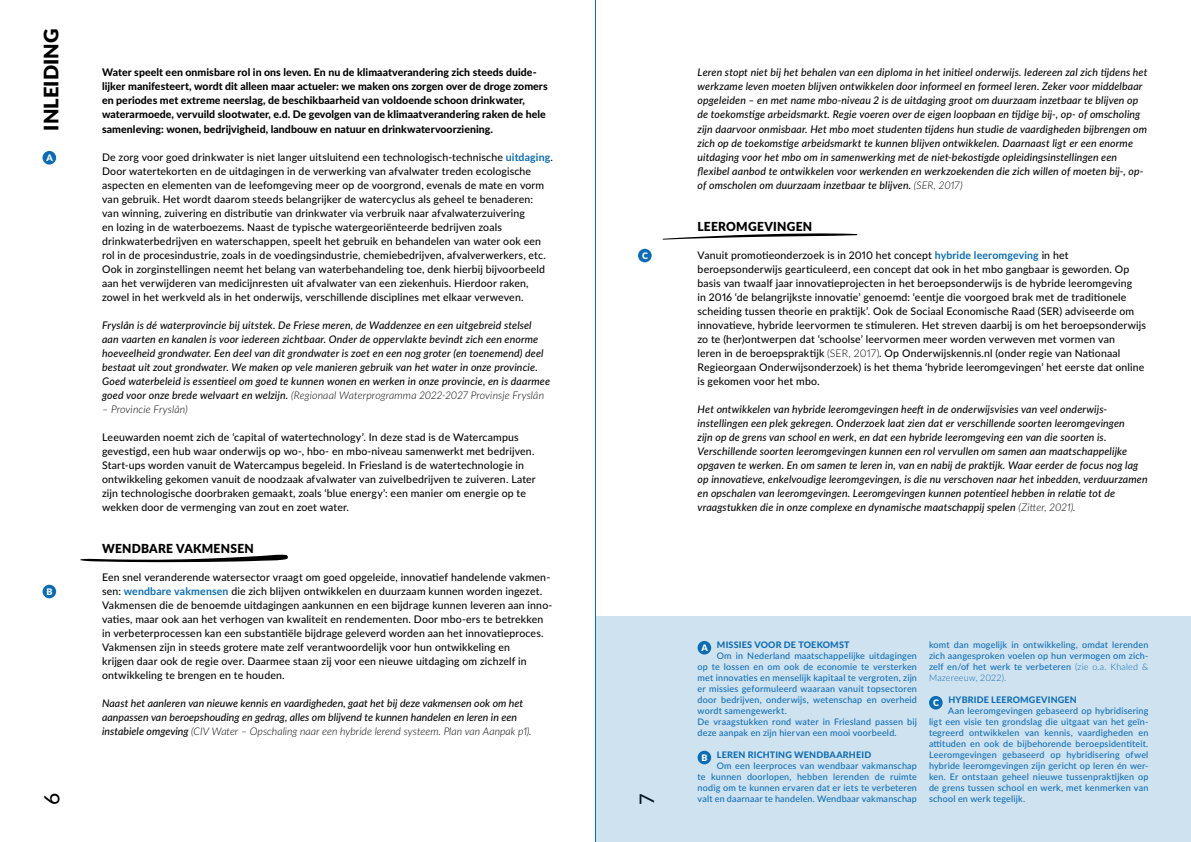
<style>
.page{position:relative;width:1191px;height:842px;background:#fff}
.page>*{position:absolute;margin:0;border:0;box-sizing:border-box;transform-origin:0 0}
.t1{font:500 21px "Lato";color:#000}
.t2{font:900 20px "Lato";letter-spacing:.01em;color:#000}
.t3{font:500 20px "Lato";color:#000}
.t4{font:900 12.5px "Lato";letter-spacing:.02em;color:#000;scale:.96 1}
.t5{font:500 10.5px/14px "Lato";letter-spacing:.015em;color:#000}
.t6{font:italic 500 10.5px/14px "Lato";letter-spacing:.015em;color:#000}
.t7{font:800 10.5px/14px "Lato";letter-spacing:.005em;color:#000}
.t8{font:italic 300 10.5px "Lato";letter-spacing:.01em;color:#000}
.t9{font:500 9px/11px "Lato";letter-spacing:.02em;color:#0c6cb3;text-align:justify}
.t10{font:800 9px "Lato";letter-spacing:.02em;color:#0c6cb3}
.t11{font:900 9px "Lato";color:#fff}
.s1{font-weight:700;color:#0c6cb3}
.s2{font-weight:300}
.s3{font-weight:900;color:#fff}
</style>
<div class="page">
<div style="left:595px;top:616px;width:596px;height:226px;background:#cfe2f0"></div>
<div style="left:697px;top:641px;width:14px;height:13px;background:#0c6cb3;border-radius:50%"></div>
<div style="left:697px;top:751px;width:14px;height:13px;background:#0c6cb3;border-radius:50%"></div>
<div style="left:929px;top:696px;width:13px;height:13px;background:#0c6cb3;border-radius:50%"></div>
<div style="left:43px;top:151px;width:13px;height:14px;background:#0c6cb3;border-radius:50%"></div>
<div style="left:43px;top:585px;width:13px;height:13px;background:#0c6cb3;border-radius:50%"></div>
<div style="left:638px;top:249px;width:13px;height:13px;background:#0c6cb3;border-radius:50%"></div>
<svg style="left:80px;top:554px;width:208px;height:8px"></svg>
<svg style="left:662px;top:233px;width:195px;height:7px"></svg>
<hr style="left:595px;top:0;width:1px;height:842px;background:#0c6cb3">
<h2 class="t2" style="left:44px;top:131px;width:104px;rotate:-90deg">INLEIDING</h2>
<p class="t11" style="left:46px;top:154px;width:8px">A</p>
<p class="t11" style="left:46px;top:588px;width:8px">B</p>
<p class="t7" style="left:102px;top:66px;width:447px">Water speelt een onmisbare rol in ons leven. En nu de klimaatverandering zich steeds duide&shy;lijker manifesteert, wordt dit alleen maar actueler: we maken ons zorgen over de droge zomers en periodes met extreme neerslag, de beschikbaarheid van voldoende schoon drinkwater, waterarmoede, vervuild slootwater, e.d. De gevolgen van de klimaatverandering raken de hele samenleving: wonen, bedrijvigheid, landbouw en natuur en drinkwatervoorziening.</p>
<p class="t5" style="left:102px;top:149px;width:452px">De zorg voor goed drinkwater is niet langer uitsluitend een technologisch-technische <span class="s1">uitdaging</span>.<br>Door watertekorten en de uitdagingen in de verwerking van afvalwater treden ecologische aspecten en elementen van de leefomgeving meer op de voorgrond, evenals de mate en vorm van gebruik. Het wordt daarom steeds belangrijker de watercyclus als geheel te benaderen:<br>van winning, zuivering en distributie van drinkwater via verbruik naar afvalwaterzuivering<br>en lozing in de waterboezems. Naast de typische watergeoriënteerde bedrijven zoals drinkwaterbedrijven en waterschappen, speelt het gebruik en behandelen van water ook een rol in de procesindustrie, zoals in de voedingsindustrie, chemiebedrijven, afvalverwerkers, etc.<br>Ook in zorginstellingen neemt het belang van waterbehandeling toe, denk hierbij bijvoorbeeld aan het verwijderen van medicijnresten uit afvalwater van een ziekenhuis. Hierdoor raken, zowel in het werkveld als in het onderwijs, verschillende disciplines met elkaar verweven.</p>
<p class="t6" style="left:102px;top:318px;width:449px">Fryslân is dé waterprovincie bij uitstek. De Friese meren, de Waddenzee en een uitgebreid stelsel aan vaarten en kanalen is voor iedereen zichtbaar. Onder de oppervlakte bevindt zich een enorme hoeveelheid grondwater. Een deel van dit grondwater is zoet en een nog groter (en toenemend) deel bestaat uit zout grondwater. We maken op vele manieren gebruik van het water in onze provincie.<br>Goed waterbeleid is essentieel om goed te kunnen wonen en werken in onze provincie, en is daarmee goed voor onze brede welvaart en welzijn. <span class="s2">(Regionaal Waterprogramma 2022-2027 Provinsje Fryslân</span></p>
<p class="t8" style="left:102px;top:401px;width:87px">– Provincie Fryslân)</p>
<p class="t5" style="left:102px;top:429px;width:435px">Leeuwarden noemt zich de ‘capital of watertechnology’. In deze stad is de Watercampus gevestigd, een hub waar onderwijs op wo-, hbo- en mbo-niveau samenwerkt met bedrijven.<br>Start-ups worden vanuit de Watercampus begeleid. In Friesland is de watertechnologie in ontwikkeling gekomen vanuit de noodzaak afvalwater van zuivelbedrijven te zuiveren. Later zijn technologische doorbraken gemaakt, zoals ‘blue energy’: een manier om energie op te wekken door de vermenging van zout en zoet water.</p>
<p class="t4" style="left:102px;top:543px;width:160px">WENDBARE VAKMENSEN</p>
<p class="t5" style="left:102px;top:569px;width:452px">Een snel veranderende watersector vraagt om goed opgeleide, innovatief handelende vakmen&shy;sen: <span class="s1">wendbare vakmensen</span> die zich blijven ontwikkelen en duurzaam kunnen worden ingezet.<br>Vakmensen die de benoemde uitdagingen aankunnen en een bijdrage kunnen leveren aan inno&shy;vaties, maar ook aan het verhogen van kwaliteit en rendementen. Door mbo-ers te betrekken in verbeterprocessen kan een substantiële bijdrage geleverd worden aan het innovatieproces.<br>Vakmensen zijn in steeds grotere mate zelf verantwoordelijk voor hun ontwikkeling en<br>krijgen daar ook de regie over. Daarmee staan zij voor een nieuwe uitdaging om zichzelf in ontwikkeling te brengen en te houden.</p>
<p class="t6" style="left:102px;top:696px;width:431px">Naast het aanleren van nieuwe kennis en vaardigheden, gaat het bij deze vakmensen ook om het aanpassen van beroepshouding en gedrag, alles om blijvend te kunnen handelen en leren in een instabiele omgeving <span class="s2">(CIV Water – Opschaling naar een hybride lerend systeem. Plan van Aanpak p1).</span></p>
<p class="t11" style="left:642px;top:252px;width:7px">C</p>
<h1 class="t1" style="left:40px;top:805px;width:14px;rotate:-90deg">6</h1>
<h2 class="t3" style="left:635px;top:805px;width:13px;rotate:-90deg">7</h2>
<p class="t6" style="left:697px;top:65px;width:451px">Leren stopt niet bij het behalen van een diploma in het initieel onderwijs. Iedereen zal zich tijdens het werkzame leven moeten blijven ontwikkelen door informeel en formeel leren. Zeker voor middelbaar opgeleiden – en met name mbo-niveau 2 is de uitdaging groot om duurzaam inzetbaar te blijven op de toekomstige arbeidsmarkt. Regie voeren over de eigen loopbaan en tijdige bij-, op- of omscholing zijn daarvoor onmisbaar. Het mbo moet studenten tijdens hun studie de vaardigheden bijbrengen om zich op de toekomstige arbeidsmarkt te kunnen blijven ontwikkelen. Daarnaast ligt er een enorme uitdaging voor het mbo om in samenwerking met de niet-bekostigde opleidingsinstellingen een flexibel aanbod te ontwikkelen voor werkenden en werkzoekenden die zich willen of moeten bij-, op&shy;of omscholen om duurzaam inzetbaar te blijven. <span class="s2">(SER, 2017)</span></p>
<p class="t4" style="left:697px;top:221px;width:121px">LEEROMGEVINGEN</p>
<p class="t5" style="left:697px;top:247px;width:450px">Vanuit promotieonderzoek is in 2010 het concept <span class="s1">hybride leeromgeving</span> in het beroepsonderwijs gearticuleerd, een concept dat ook in het mbo gangbaar is geworden. Op basis van twaalf jaar innovatieprojecten in het beroepsonderwijs is de hybride leeromgeving<br>in 2016 ‘de belangrijkste innovatie’ genoemd: ‘eentje die voorgoed brak met de traditionele scheiding tussen theorie en praktijk’. Ook de Sociaal Economische Raad (SER) adviseerde om innovatieve, hybride leervormen te stimuleren. Het streven daarbij is om het beroepsonderwijs zo te (her)ontwerpen dat ‘schoolse’ leervormen meer worden verweven met vormen van<br>leren in de beroepspraktijk <span class="s2">(SER, 2017)</span>. Op Onderwijskennis.nl (onder regie van Nationaal Regieorgaan Onderwijsonderzoek) is het thema ‘hybride leeromgevingen’ het eerste dat online is gekomen voor het mbo.</p>
<p class="t6" style="left:697px;top:401px;width:451px">Het ontwikkelen van hybride leeromgevingen heeft in de onderwijsvisies van veel onderwijs - instellingen een plek gekregen. Onderzoek laat zien dat er verschillende soorten leeromgevingen<br>zijn op de grens van school en werk, en dat een hybride leeromgeving een van die soorten is.<br>Verschillende soorten leeromgevingen kunnen een rol vervullen om samen aan maatschappelijke opgaven te werken. En om samen te leren in, van en nabij de praktijk. Waar eerder de focus nog lag op innovatieve, enkelvoudige leeromgevingen, is die nu verschoven naar het inbedden, verduurzamen en opschalen van leeromgevingen. Leeromgevingen kunnen potentieel hebben in relatie tot de vraagstukken die in onze complexe en dynamische maatschappij spelen <span class="s2">(Zitter, 2021).</span></p>
<p class="t10" style="left:701px;top:641px;width:150px"><span class="s3">A</span> MISSIES VOOR DE TOEKOMST</p>
<p class="t9" style="left:717px;top:650px;width:202px">Om in Nederland maatschappelijke uitdagingen</p>
<p class="t9" style="left:697px;top:661px;width:221px">op te lossen en om ook de economie te versterken</p>
<p class="t9" style="left:697px;top:672px;width:221px">met innovaties en menselijk kapitaal te vergroten, zijn</p>
<p class="t9" style="left:697px;top:683px;width:221px">er missies geformuleerd waaraan vanuit topsectoren</p>
<p class="t9" style="left:697px;top:694px;width:221px">door bedrijven, onderwijs, wetenschap en overheid</p>
<p class="t9" style="left:697px;top:705px;width:91px">wordt samengewerkt.</p>
<p class="t9" style="left:697px;top:716px;width:221px">De vraagstukken rond water in Friesland passen bij</p>
<p class="t9" style="left:697px;top:727px;width:201px">deze aanpak en zijn hiervan een mooi voorbeeld.</p>
<p class="t10" style="left:701px;top:751px;width:171px"><span class="s3">B</span> LEREN RICHTING WENDBAARHEID</p>
<p class="t9" style="left:717px;top:760px;width:202px">Om een leerproces van wendbaar vakmanschap</p>
<p class="t9" style="left:697px;top:771px;width:221px">te kunnen doorlopen, hebben lerenden de ruimte</p>
<p class="t9" style="left:697px;top:782px;width:221px">nodig om te kunnen ervaren dat er iets te verbeteren</p>
<p class="t9" style="left:697px;top:793px;width:221px">valt en daarnaar te handelen. Wendbaar vakmanschap</p>
<p class="t9" style="left:929px;top:639px;width:221px">komt dan mogelijk in ontwikkeling, omdat lerenden zich aangesproken voelen op hun vermogen om zich&shy;zelf en/of het werk te verbeteren <span class="s2">(zie o.a. Khaled &amp; Mazereeuw, 2022).</span></p>
<p class="t10" style="left:933px;top:696px;width:145px"><span class="s3">C</span> HYBRIDE LEEROMGEVINGEN</p>
<p class="t9" style="left:948px;top:705px;width:202px">Aan leeromgevingen gebaseerd op hybridisering</p>
<p class="t9" style="left:929px;top:716px;width:221px">ligt een visie ten grondslag die uitgaat van het geïn-</p>
<p class="t9" style="left:929px;top:727px;width:221px">tegreerd ontwikkelen van kennis, vaardigheden en</p>
<p class="t9" style="left:929px;top:738px;width:221px">attituden en ook de bijbehorende beroepsidentiteit.</p>
<p class="t9" style="left:929px;top:749px;width:221px">Leeromgevingen gebaseerd op hybridisering ofwel</p>
<p class="t9" style="left:929px;top:760px;width:221px">hybride leeromgevingen zijn gericht op leren én wer-</p>
<p class="t9" style="left:929px;top:771px;width:221px">ken. Er ontstaan geheel nieuwe tussenpraktijken op</p>
<p class="t9" style="left:929px;top:782px;width:221px">de grens tussen school en werk, met kenmerken van</p>
<p class="t9" style="left:929px;top:793px;width:98px">school en werk tegelijk.</p>
</div>
